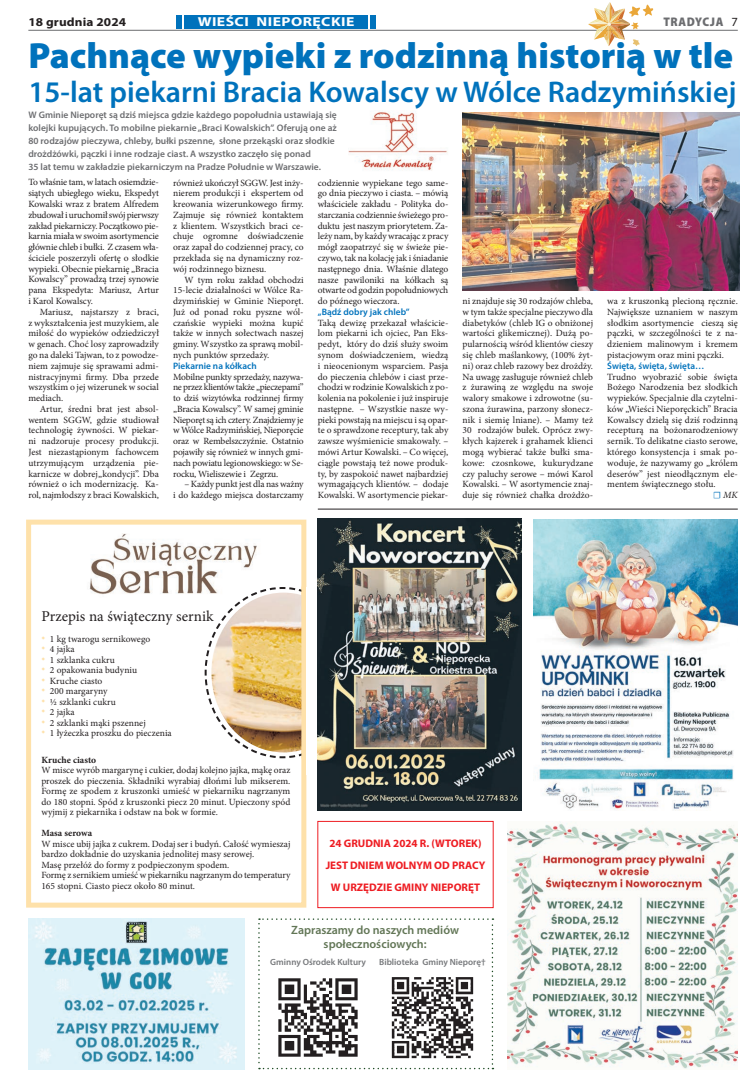
<style>
.page{position:relative;width:752px;height:1092px;background:#fff}
.page>*{position:absolute;margin:0;border:0;box-sizing:border-box;transform-origin:0 0}
.t1{font:900 36.5px "Myriad Pro";color:#0072bc}
.t2{font:600 30px "Myriad Pro";color:#0072bc}
.t3{font:15px "Minion Pro";letter-spacing:.005em;color:#231f20}
.t4{font:700 13px "Myriad Pro";letter-spacing:.03em;color:#fff;scale:1.2 1}
.t5{font:900 semi-condensed 12.5px "Myriad Pro";letter-spacing:.05em;color:#6c6d70}
.t6{font:600 12px/14px "Myriad Pro";color:#627656;text-align:center}
.t7{font:700 12px "Myriad Pro";letter-spacing:.01em;color:#231f20;scale:1.1 1}
.t8{font:700 11px/22px "Myriad Pro";color:#ee1d23;text-align:center}
.t9{font:9.5px/10.8px "Minion Pro";letter-spacing:.005em;color:#231f20;text-align:justify}
.t10{font:600 9.5px/13px "Myriad Pro";letter-spacing:.005em;color:#6c6d70}
.t11{font:700 9.5px "Minion Pro";letter-spacing:.005em;color:#231f20}
.t12{font:italic 9.5px "Minion Pro";color:#231f20}
.t13{font:600 9.3px "Myriad Pro";letter-spacing:.005em;color:#0072bc}
.t14{font:600 9px "Myriad Pro";color:#76787b}
.s1{font-weight:400;font-stretch:normal;color:#231f20}
.s2{font-style:normal;color:#0072bc}
</style>
<div class="page">
<div style="left:370px;top:15px;width:6px;height:13px;background:#0072bc"></div>
<hr style="left:28px;top:30px;width:709px;height:1px;background:#6c6d70">
<div style="left:175px;top:15px;width:6px;height:13px;background:#0072bc"></div>
<div style="left:184px;top:15px;width:183px;height:13px;background:#0072bc"></div>
<svg style="left:587px;top:2px;width:66px;height:44px"></svg>
<img style="left:462px;top:112px;width:277px;height:178px">
<hr style="left:317px;top:509px;width:420px;height:1px;background:#231f20">
<img style="left:533px;top:519px;width:204px;height:291px">
<img style="left:348px;top:111px;width:100px;height:60px">
<svg style="left:258px;top:918px;width:235px;height:151px"></svg>
<img style="left:273px;top:972px;width:90px;height:90px">
<img style="left:387px;top:972px;width:90px;height:90px">
<div style="left:317px;top:820px;width:176px;height:88px;border:1px solid #ee1d23"></div>
<img style="left:507px;top:821px;width:230px;height:248px">
<img style="left:28px;top:918px;width:216px;height:151px">
<img style="left:89px;top:533px;width:168px;height:62px">
<div style="left:26px;top:519px;width:280px;height:388px;border:5px solid #fee1aa"></div>
<svg style="left:203px;top:586px;width:104px;height:173px"></svg>
<svg style="left:301px;top:586px;width:4px;height:172px"></svg>
<div style="left:306px;top:587px;width:11px;height:187px;background:#fff"></div>
<img style="left:317px;top:519px;width:204px;height:291px">
<p class="t7" style="left:28px;top:14px;width:90px">18 grudnia 2024</p>
<h3 class="t4" style="left:197px;top:13px;width:132px">WIEŚCI NIEPORĘCKIE</h3>
<h3 class="t5" style="left:663px;top:14px;width:76px">TRADYCJA <span class="s1">7</span></h3>
<h1 class="t1" style="left:28px;top:31px;width:706px">Pachnące wypieki z rodzinną historią w tle</h1>
<h2 class="t2" style="left:28px;top:73px;width:709px">15-lat piekarni Bracia Kowalscy w Wólce Radzymińskiej</h2>
<p class="t10" style="left:28px;top:108px;width:310px">W Gminie Nieporęt są dziś miejsca gdzie każdego popołudnia ustawiają się kolejki kupujących. To mobilne piekarnie „Braci Kowalskich”. Oferują one aż 80 rodzajów pieczywa, chleby, bułki pszenne, słone przekąski oraz słodkie drożdżówki, pączki i inne rodzaje ciast. A wszystko zaczęło się ponad<br>35 lat temu w zakładzie piekarniczym na Pradze Południe w Warszawie.</p>
<p class="t9" style="left:28px;top:177px;width:132px">To właśnie tam, w latach osiemdzie&shy;siątych ubiegłego wieku, Ekspedyt Kowalski wraz z bratem Alfredem zbudował i uruchomił swój pierwszy zakład piekarniczy. Początkowo pie&shy;karnia miała w swoim asortymencie głównie chleb i bułki. Z czasem wła&shy;ściciele poszerzyli ofertę o słodkie wypieki. Obecnie piekarnię „Bracia Kowalscy” prowadzą trzej synowie pana Ekspedyta: Mariusz, Artur i Karol Kowalscy.</p>
<p class="t9" style="left:28px;top:306px;width:132px;text-indent:11px">Mariusz, najstarszy z braci, z wykształcenia jest muzykiem, ale miłość do wypieków odziedziczył w genach. Choć losy zaprowadziły go na daleki Tajwan, to z powodze&shy;niem zajmuje się sprawami admi&shy;nistracyjnymi firmy. Dba przede wszystkim o jej wizerunek w social mediach.</p>
<p class="t9" style="left:28px;top:403px;width:132px;text-indent:11px">Artur, średni brat jest absol&shy;wentem SGGW, gdzie studiował technologię żywności. W piekar&shy;ni nadzoruje procesy produkcji.<br>Jest niezastąpionym fachowcem utrzymującym urządzenia pie&shy;karnicze w dobrej„kondycji”. Dba również o ich modernizację. Ka&shy;rol, najmłodszy z braci Kowalskich,</p>
<p class="t9" style="left:173px;top:177px;width:132px">również ukończył SGGW. Jest inży&shy;nierem produkcji i ekspertem od kreowania wizerunkowego firmy.<br>Zajmuje się również kontaktem z klientem. Wszystkich braci ce&shy;chuje ogromne doświadczenie oraz zapał do codziennej pracy, co przekłada się na dynamiczny roz&shy;wój rodzinnego biznesu.</p>
<p class="t9" style="left:173px;top:274px;width:132px;text-indent:11px">W tym roku zakład obchodzi 15-lecie działalności w Wólce Ra&shy;dzymińskiej w Gminie Nieporęt.<br>Już od ponad roku pyszne wól&shy;czańskie wypieki można kupić także w innych sołectwach naszej gminy. Wszystko za sprawą mobil&shy;nych punktów sprzedaży.</p>
<p class="t13" style="left:173px;top:359px;width:85px">Piekarnie na kółkach</p>
<p class="t9" style="left:173px;top:371px;width:132px">Mobilne punkty sprzedaży, nazywa&shy;ne przez klientów także „pieczepami” to dziś wizytówka rodzinnej firmy „Bracia Kowalscy”. W samej gminie Nieporęt są ich cztery. Znajdziemy je w Wólce Radzymińskiej, Nieporęcie oraz w Rembelszczyźnie. Ostatnio pojawiły się również w innych gmi&shy;nach powiatu legionowskiego: w Se&shy;rocku, Wieliszewie i Zegrzu.</p>
<p class="t9" style="left:173px;top:479px;width:132px;text-align:right">– Każdy punkt jest dla nas ważny<br>i do każdego miejsca dostarczamy</p>
<p class="t9" style="left:317px;top:177px;width:132px">codziennie wypiekane tego same&shy;go dnia pieczywo i ciasta. – mówią właściciele zakładu - Polityka do&shy;starczania codziennie świeżego pro&shy;duktu jest naszym priorytetem. Za&shy;leży nam, by każdy wracając z pracy mógł zaopatrzyć się w świeże pie&shy;czywo, tak na kolację jak i śniadanie następnego dnia. Właśnie dlatego nasze pawiloniki na kółkach są otwarte od godzin popołudniowych do późnego wieczora.</p>
<p class="t13" style="left:317px;top:306px;width:93px">„Bądź dobry jak chleb”</p>
<p class="t9" style="left:317px;top:317px;width:132px">Taką dewizę przekazał właścicie&shy;lom piekarni ich ojciec, Pan Eks&shy;pedyt, który do dziś służy swoim synom doświadczeniem, wiedzą i nieocenionym wsparciem. Pasja do pieczenia chlebów i ciast prze&shy;chodzi w rodzinie Kowalskich z po&shy;kolenia na pokolenie i już inspiruje następne. – Wszystkie nasze wy&shy;pieki powstają na miejscu i są opar&shy;te o sprawdzone receptury, tak aby zawsze wyśmienicie smakowały. – mówi Artur Kowalski. – Co więcej, ciągle powstają też nowe produk&shy;ty, by zaspokoić nawet najbardziej wymagających klientów. – dodaje Kowalski. W asortymencie piekar-</p>
<p class="t9" style="left:462px;top:296px;width:132px">ni znajduje się 30 rodzajów chleba, w tym także specjalne pieczywo dla diabetyków (chleb IG o obniżonej wartości glikemicznej). Dużą po&shy;pularnością wśród klientów cieszy się chleb maślankowy, (100% żyt&shy;ni) oraz chleb razowy bez drożdży.<br>Na uwagę zasługuje również chleb z żurawiną ze względu na swoje walory smakowe i zdrowotne (su&shy;szona żurawina, parzony słonecz&shy;nik i siemię lniane). – Mamy też 30 rodzajów bułek. Oprócz zwy&shy;kłych kajzerek i grahamek klienci mogą wybierać także bułki sma&shy;kowe: czosnkowe, kukurydzane czy paluchy serowe – mówi Karol Kowalski. – W asortymencie znaj&shy;duje się również chałka drożdżo-</p>
<p class="t9" style="left:607px;top:296px;width:132px">wa z kruszonką plecioną ręcznie.<br>Największe uznaniem w naszym słodkim asortymencie cieszą się pączki, w szczególności te z na&shy;dzieniem malinowym i kremem pistacjowym oraz mini pączki.</p>
<p class="t13" style="left:607px;top:359px;width:99px">Święta, święta, święta…</p>
<p class="t9" style="left:607px;top:371px;width:132px">Trudno wyobrazić sobie święta</p>
<p class="t9" style="left:607px;top:382px;width:132px">Bożego Narodzenia bez słodkich</p>
<p class="t9" style="left:607px;top:392px;width:132px">wypieków. Specjalnie dla czytelni-</p>
<p class="t9" style="left:607px;top:403px;width:132px">ków „Wieści Nieporęckich” Bracia</p>
<p class="t9" style="left:607px;top:414px;width:132px">Kowalscy dzielą się dziś rodzinną</p>
<p class="t9" style="left:607px;top:425px;width:132px">recepturą na bożonarodzeniowy</p>
<p class="t9" style="left:607px;top:436px;width:132px">sernik. To delikatne ciasto serowe,</p>
<p class="t9" style="left:607px;top:446px;width:132px">którego konsystencja i smak po-</p>
<p class="t9" style="left:607px;top:457px;width:132px">woduje, że nazywamy go „królem</p>
<p class="t9" style="left:607px;top:468px;width:132px">deserów” jest nieodłącznym ele-</p>
<p class="t9" style="left:607px;top:479px;width:110px">mentem świątecznego stołu.</p>
<p class="t12" style="left:712px;top:488px;width:26px"><span class="s2">☐</span> MK</p>
<h3 class="t3" style="left:41px;top:605px;width:174px">Przepis na świąteczny sernik</h3>
<p class="t9" style="left:41px;top:633px;width:110px"><sup>◆</sup> 1 kg twarogu sernikowego</p>
<p class="t9" style="left:41px;top:643px;width:35px"><sup>◆</sup> 4 jajka</p>
<p class="t9" style="left:41px;top:654px;width:75px"><sup>◆</sup> 1 szklanka cukru</p>
<p class="t9" style="left:41px;top:664px;width:97px"><sup>◆</sup> 2 opakowania budyniu</p>
<p class="t9" style="left:41px;top:675px;width:62px"><sup>◆</sup> Kruche ciasto</p>
<p class="t9" style="left:41px;top:685px;width:68px"><sup>◆</sup> 200 margaryny</p>
<p class="t9" style="left:41px;top:696px;width:76px"><sup>◆</sup> ½ szklanki cukru</p>
<p class="t9" style="left:41px;top:706px;width:35px"><sup>◆</sup> 2 jajka</p>
<p class="t9" style="left:41px;top:717px;width:106px"><sup>◆</sup> 2 szklanki mąki pszennej</p>
<p class="t9" style="left:41px;top:727px;width:132px"><sup>◆</sup> 1 łyżeczka proszku do pieczenia</p>
<p class="t11" style="left:41px;top:753px;width:56px">Kruche ciasto</p>
<p class="t9" style="left:41px;top:765px;width:250px;line-height:10.5px">W misce wyrób margarynę i cukier, dodaj kolejno jajka, mąkę oraz proszek do pieczenia. Składniki wyrabiaj dłońmi lub mikserem.<br>Formę ze spodem z kruszonki umieść w piekarniku nagrzanym do 180 stopni. Spód z kruszonki piecz 20 minut. Upieczony spód wyjmij z piekarnika i odstaw na bok w formie.</p>
<p class="t11" style="left:41px;top:826px;width:52px">Masa serowa</p>
<p class="t9" style="left:41px;top:838px;width:250px;line-height:10.5px;text-align:left">W misce ubij jajka z cukrem. Dodaj ser i budyń. Całość wymieszaj bardzo dokładnie do uzyskania jednolitej masy serowej.<br>Masę przełóż do formy z podpieczonym spodem.<br>Formę z sernikiem umieść w piekarniku nagrzanym do temperatury 165 stopni. Ciasto piecz około 80 minut.</p>
<p class="t8" style="left:325px;top:831px;width:161px">24 GRUDNIA 2024 R. (WTOREK)<br>JEST DNIEM WOLNYM OD PRACY<br>W URZĘDZIE GMINY NIEPORĘT</p>
<p class="t6" style="left:291px;top:922px;width:169px">Zapraszamy do naszych mediów społecznościowych:</p>
<p class="t14" style="left:270px;top:956px;width:97px">Gminny Ośrodek Kultury</p>
<p class="t14" style="left:379px;top:956px;width:108px">Biblioteka Gminy Nieporę†</p>
</div>
